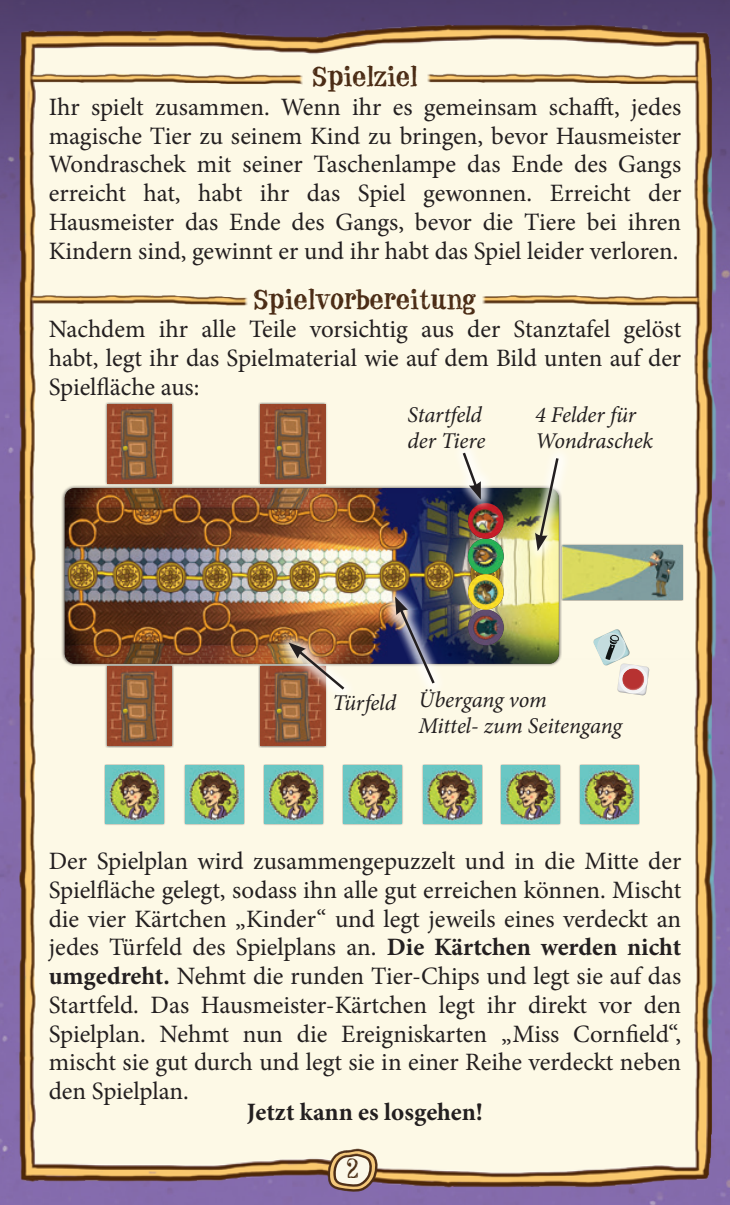
<style>
.page{position:relative;width:730px;height:1205px;background:#fff}
.page>*{position:absolute;margin:0;border:0;box-sizing:border-box;transform-origin:0 0}
.t1{font:27.5px "Blue Century";letter-spacing:.04em;color:#4b2c15}
.t2{font:25px/28.8px "Minion Pro";color:#231f20;text-align:justify}
.t3{font:700 25px "Minion Pro";color:#231f20}
.t4{font:25px "Blue Century";color:#4c2f16}
.t5{font:italic 22.5px/25.8px "Minion Pro";letter-spacing:-.01em;color:#231f20}
.s1{font-weight:700}
</style>
<div class="page">
<img style="left:0;top:886px;width:730px;height:319px">
<img style="left:0;top:0;width:730px;height:276px">
<img style="left:0;top:276px;width:730px;height:169px">
<img style="left:0;top:445px;width:730px;height:203px">
<img style="left:0;top:648px;width:730px;height:238px">
<svg style="left:327px;top:1146px;width:53px;height:47px;background:#c0ac99"></svg>
<img style="left:30px;top:271px;width:218px;height:54px">
<img style="left:30px;top:50px;width:273px;height:53px">
<img style="left:482px;top:271px;width:217px;height:54px">
<img style="left:427px;top:50px;width:272px;height:53px">
<div style="left:61px;top:485px;width:501px;height:181px;background:#231f20;opacity:.75"></div>
<img style="left:65px;top:488px;width:494px;height:176px">
<div style="left:105px;top:402px;width:69px;height:83px;background:#231f20;opacity:.75"></div>
<img style="left:107px;top:404px;width:65px;height:79px">
<div style="left:105px;top:664px;width:69px;height:84px;background:#231f20;opacity:.75"></div>
<img style="left:107px;top:666px;width:65px;height:79px">
<div style="left:258px;top:402px;width:70px;height:83px;background:#231f20;opacity:.75"></div>
<img style="left:261px;top:404px;width:64px;height:79px">
<div style="left:258px;top:664px;width:70px;height:84px;background:#231f20;opacity:.75"></div>
<img style="left:261px;top:666px;width:64px;height:79px">
<div style="left:561px;top:543px;width:122px;height:58px;background:#d7d3c3"></div>
<img style="left:562px;top:545px;width:120px;height:55px">
<div style="left:422px;top:764px;width:61px;height:61px;background:#6ac7c4"></div>
<img style="left:424px;top:765px;width:54px;height:58px">
<div style="left:500px;top:764px;width:61px;height:61px;background:#6ac7c3"></div>
<img style="left:502px;top:766px;width:57px;height:57px">
<div style="left:579px;top:764px;width:61px;height:61px;background:#69c7c3"></div>
<img style="left:582px;top:766px;width:55px;height:57px">
<div style="left:342px;top:764px;width:61px;height:61px;background:#6ac7c3"></div>
<img style="left:345px;top:766px;width:56px;height:57px">
<div style="left:263px;top:764px;width:61px;height:61px;background:#6ac7c3"></div>
<img style="left:267px;top:767px;width:52px;height:56px">
<div style="left:184px;top:764px;width:61px;height:61px;background:#6ac7c4"></div>
<img style="left:188px;top:766px;width:53px;height:57px">
<div style="left:104px;top:764px;width:61px;height:61px;background:#6ac7c4"></div>
<img style="left:109px;top:766px;width:51px;height:57px">
<img style="left:468px;top:610px;width:36px;height:35px;border-radius:18px">
<img style="left:468px;top:538px;width:36px;height:36px;border-radius:18px">
<img style="left:468px;top:574px;width:36px;height:36px;border-radius:18px">
<img style="left:468px;top:503px;width:36px;height:36px;border-radius:18px">
<svg style="left:591px;top:625px;width:62px;height:75px;background:#e5ddd1"></svg>
<svg style="left:442px;top:434px;width:61px;height:83px;background:#b5aeab"></svg>
<img style="left:267px;top:620px;width:98px;height:91px">
<img style="left:517px;top:442px;width:62px;height:125px">
<img style="left:372px;top:578px;width:84px;height:124px">
<p class="t1" style="left:313px;top:58px;width:105px">Spielziel</p>
<p class="t2" style="left:49px;top:93px;width:634px">Ihr spielt zusammen. Wenn ihr es gemeinsam schafft, jedes magische Tier zu seinem Kind zu bringen, bevor Hausmeister Wondraschek mit seiner Taschenlampe das Ende des Gangs erreicht hat, habt ihr das Spiel gewonnen. Erreicht der Hausmeister das Ende des Gangs, bevor die Tiere bei ihren Kindern sind, gewinnt er und ihr habt das Spiel leider verloren.</p>
<p class="t1" style="left:254px;top:281px;width:223px">Spielvorbereitung</p>
<p class="t2" style="left:49px;top:315px;width:634px">Nachdem ihr alle Teile vorsichtig aus der Stanztafel gelöst habt, legt ihr das Spielmaterial wie auf dem Bild unten auf der Spielfläche aus:</p>
<p class="t5" style="left:407px;top:402px;width:79px">Startfeld der Tiere</p>
<p class="t5" style="left:535px;top:402px;width:119px">4 Felder für<br>Wondraschek</p>
<p class="t5" style="left:332px;top:690px;width:65px">Türfeld</p>
<p class="t5" style="left:418px;top:687px;width:205px">Übergang vom<br>Mittel- zum Seitengang</p>
<p class="t2" style="left:49px;top:847px;width:634px">Der Spielplan wird zusammengepuzzelt und in die Mitte der Spielfläche gelegt, sodass ihn alle gut erreichen können. Mischt die vier Kärtchen „Kinder“ und legt jeweils eines verdeckt an jedes Türfeld des Spielplans an. <span class="s1">Die Kärtchen werden nicht umgedreht.</span> Nehmt die runden Tier-Chips und legt sie auf das Startfeld. Das Hausmeister-Kärtchen legt ihr direkt vor den Spielplan. Nehmt nun die Ereigniskarten „Miss Cornfield“, mischt sie gut durch und legt sie in einer Reihe verdeckt neben den Spielplan.</p>
<p class="t3" style="left:247px;top:1095px;width:238px">Jetzt kann es losgehen!</p>
<p class="t4" style="left:346px;top:1153px;width:14px">2</p>
</div>
